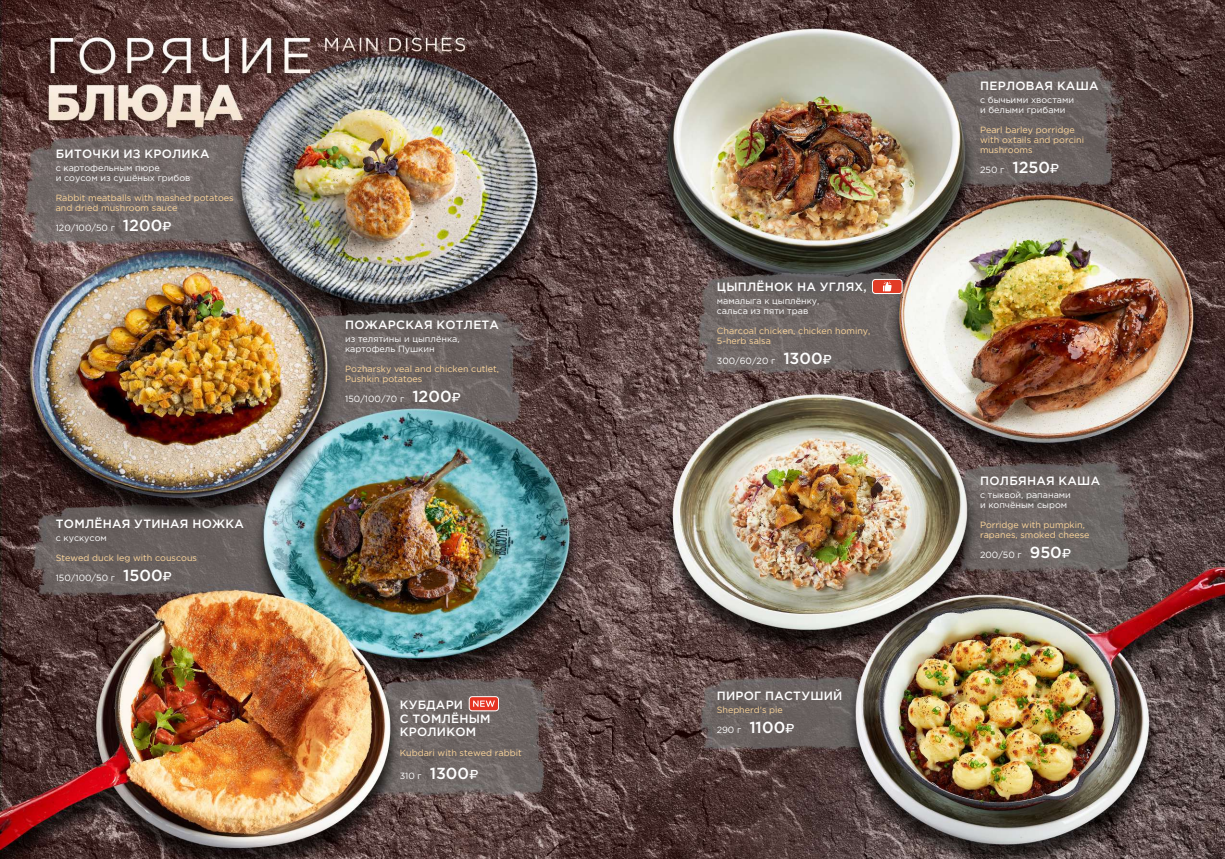
<style>
.page{position:relative;width:1225px;height:859px;background:#fff}
.page>*{position:absolute;margin:0;border:0;box-sizing:border-box;transform-origin:0 0}
.t1{font:500 12px/13.8px "Gotham Pro";letter-spacing:.02em;color:#fff}
.t2{font:9px/10px "Gotham Pro";color:#fdd69a}
.t3{font:9px/10px "Gotham Pro";color:#fff}
.s1{font-weight:500;font-size:16px}
.s2{font-family:"Geometria";font-weight:500;font-size:13px}
</style>
<div class="page">
<img style="left:0;top:0;width:1225px;height:859px">
<div style="left:469px;top:697px;width:29px;height:14px;background:#e63422;border-radius:3px"></div>
<div style="left:469px;top:696px;width:30px;height:15px;border:1px solid #fff;border-radius:3px"></div>
<svg style="left:473px;top:700px;width:22px;height:7px"></svg>
<div style="left:872px;top:279px;width:30px;height:14px;background:#e23c26;border-radius:3px"></div>
<div style="left:872px;top:279px;width:30px;height:15px;border:1px solid #fff;border-radius:3px"></div>
<svg style="left:883px;top:282px;width:8px;height:9px"></svg>
<h1 class="t1" style="left:56px;top:147px;width:155px">БИТОЧКИ ИЗ КРОЛИКА</h1>
<p class="t3" style="left:56px;top:163px;width:136px">с картофельным пюре<br>и соусом из сушёных грибов</p>
<p class="t2" style="left:56px;top:193px;width:179px">Rabbit meatballs with mashed potatoes and dried mushroom sauce</p>
<p class="t3" style="left:56px;top:223px;width:117px">120/100/50 г <span class="s1">1200</span><span class="s2">₽</span></p>
<h1 class="t1" style="left:56px;top:517px;width:190px">ТОМЛЁНАЯ УТИНАЯ НОЖКА</h1>
<p class="t3" style="left:56px;top:533px;width:53px">с кускусом</p>
<p class="t2" style="left:56px;top:553px;width:143px">Stewed duck leg with couscous</p>
<p class="t3" style="left:56px;top:573px;width:118px">150/100/50 г <span class="s1">1500</span><span class="s2">₽</span></p>
<h1 class="t1" style="left:345px;top:317px;width:155px">ПОЖАРСКАЯ КОТЛЕТА</h1>
<p class="t3" style="left:345px;top:333px;width:116px">из телятины и цыплёнка, картофель Пушкин</p>
<p class="t2" style="left:345px;top:363px;width:155px">Pozharsky veal and chicken cutlet,<br>Pushkin potatoes</p>
<p class="t3" style="left:345px;top:393px;width:117px">150/100/70 г <span class="s1">1200</span><span class="s2">₽</span></p>
<h1 class="t1" style="left:400px;top:697px;width:92px">КУБДАРИ<br>С ТОМЛЁНЫМ<br>КРОЛИКОМ</h1>
<p class="t2" style="left:400px;top:748px;width:123px">Kubdari with stewed rabbit</p>
<p class="t3" style="left:400px;top:771px;width:80px">310 г <span class="s1">1300</span><span class="s2">₽</span></p>
<h1 class="t1" style="left:717px;top:279px;width:151px">ЦЫПЛЁНОК НА УГЛЯХ,</h1>
<p class="t3" style="left:717px;top:295px;width:104px">мамалыга к цыплёнку, сальса из пяти трав</p>
<p class="t2" style="left:717px;top:325px;width:155px">Charcoal chicken, chicken hominy,<br>5-herb salsa</p>
<p class="t3" style="left:717px;top:355px;width:117px">300/60/20 г <span class="s1">1300</span><span class="s2">₽</span></p>
<h1 class="t1" style="left:717px;top:689px;width:127px">ПИРОГ ПАСТУШИЙ</h1>
<p class="t2" style="left:716px;top:705px;width:68px">Shepherd’s pie</p>
<p class="t3" style="left:716px;top:725px;width:79px">290 г <span class="s1">1100</span><span class="s2">₽</span></p>
<h1 class="t1" style="left:980px;top:79px;width:120px">ПЕРЛОВАЯ КАША</h1>
<p class="t3" style="left:980px;top:95px;width:96px">с бычьими хвостами и белыми грибами</p>
<p class="t2" style="left:980px;top:125px;width:106px">Pearl barley porridge with oxtails and porcini mushrooms</p>
<p class="t3" style="left:980px;top:165px;width:81px">250 г <span class="s1">1250</span><span class="s2">₽</span></p>
<h1 class="t1" style="left:980px;top:474px;width:121px">ПОЛБЯНАЯ КАША</h1>
<p class="t3" style="left:980px;top:490px;width:92px">с тыквой, рапанами и копчёным сыром</p>
<p class="t2" style="left:980px;top:520px;width:111px">Porridge with pumpkin, rapanes, smoked cheese</p>
<p class="t3" style="left:980px;top:550px;width:93px">200/50 г <span class="s1">950</span><span class="s2">₽</span></p>
</div>
